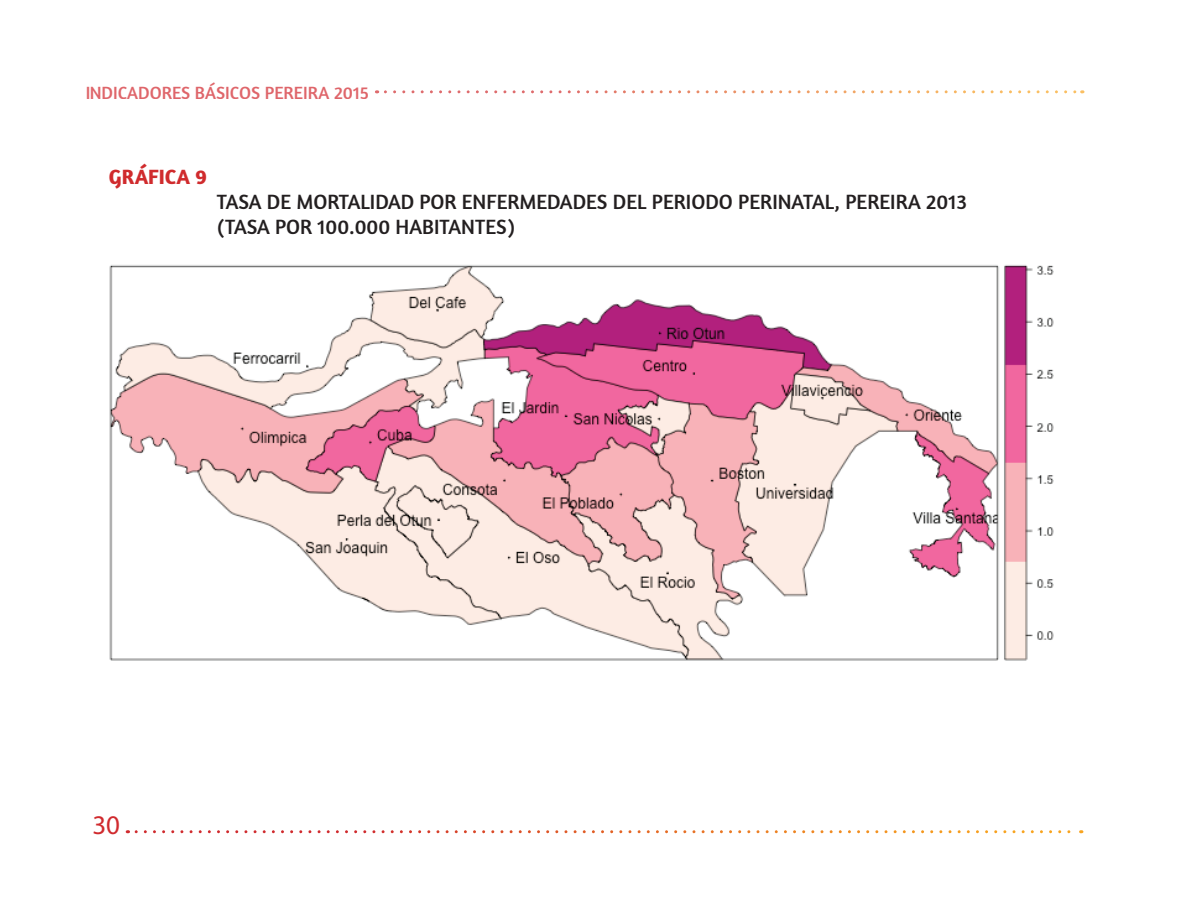
<style>
.page{position:relative;width:1188px;height:918px;background:#fff}
.page>*{position:absolute;margin:0;border:0;box-sizing:border-box;transform-origin:0 0}
.t1{font:27px "Myriad Pro";color:#d02a2e}
.t2{font:21px "Amaranth";color:#231f20}
.t3{font:700 21px "Amaranth";color:#d02b2d}
.t4{font:18px "Amaranth";color:#d1232a}
</style>
<div class="page">
<svg style="left:136px;top:830px;width:946px;height:3px"></svg>
<svg style="left:385px;top:90px;width:698px;height:3px"></svg>
<img style="left:109px;top:265px;width:945px;height:396px">
<p class="t4" style="left:85px;top:82px;width:286px">INDICADORES BÁSICOS PEREIRA 2015</p>
<p class="t3" style="left:109px;top:163px;width:61px">GRÁFICA</p>
<p class="t3" style="left:195px;top:163px;width:13px">9</p>
<p class="t2" style="left:217px;top:190px;width:23px">TASA</p>
<p class="t2" style="left:267px;top:190px;width:59px">DE MORTALIDAD</p>
<p class="t2" style="left:420px;top:190px;width:13px">POR</p>
<p class="t2" style="left:462px;top:190px;width:24px">ENFERMEDADES</p>
<p class="t2" style="left:613px;top:190px;width:12px">DEL</p>
<p class="t2" style="left:652px;top:190px;width:24px">PERIODO</p>
<p class="t2" style="left:738px;top:190px;width:23px">PERINATAL</p>
<p class="t2" style="left:834px;top:190px;width:34px">, PEREIRA</p>
<p class="t2" style="left:926px;top:190px;width:42px">2013</p>
<p class="t2" style="left:217px;top:215px;width:31px">(TASA</p>
<p class="t2" style="left:275px;top:215px;width:13px">POR</p>
<p class="t2" style="left:317px;top:215px;width:91px">100.000 HABITANTES</p>
<p class="t2" style="left:507px;top:215px;width:10px">)</p>
<p class="t1" style="left:92px;top:808px;width:29px">30</p>
</div>
